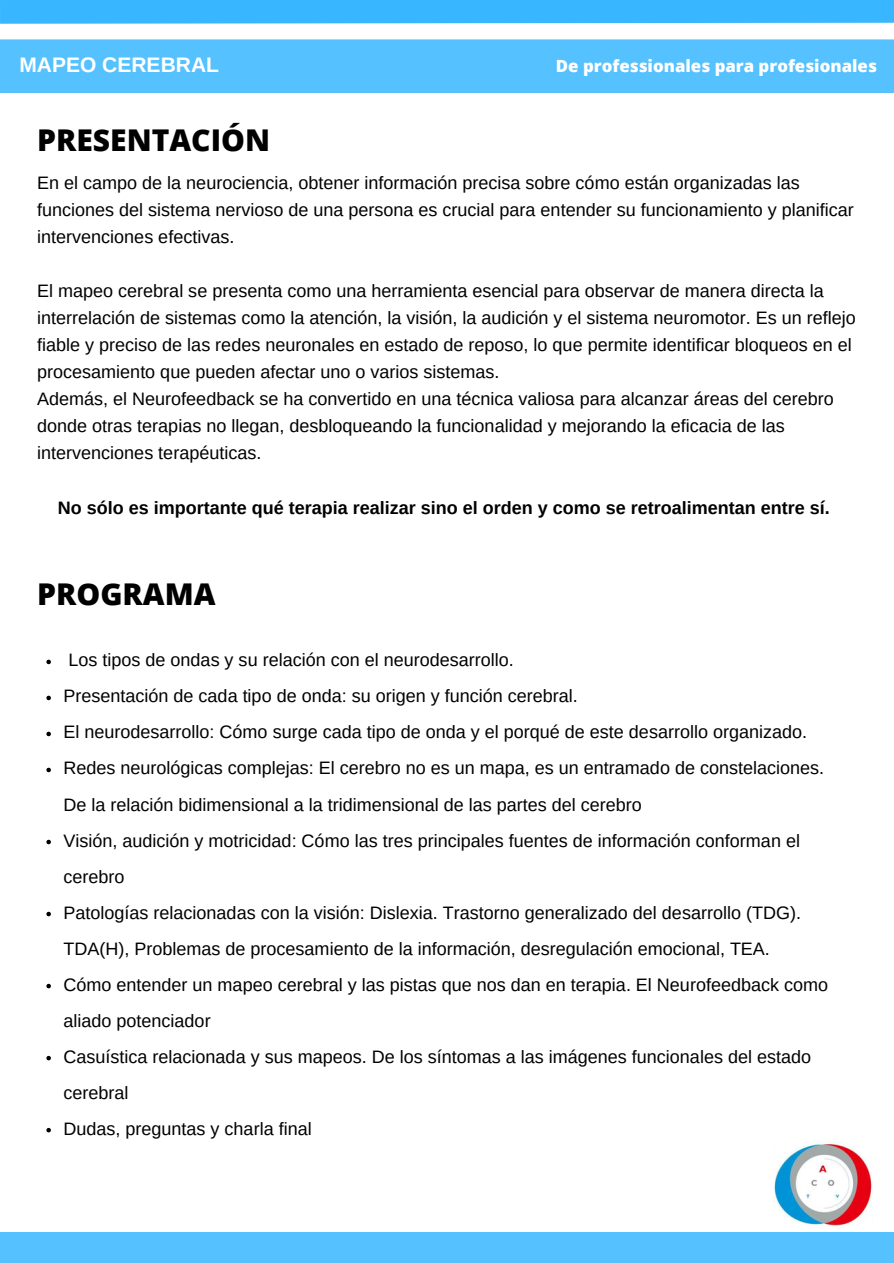
<style>
.page{position:relative;width:894px;height:1264px;background:#fff}
.page>*{position:absolute;margin:0;border:0;box-sizing:border-box;transform-origin:0 0}
.t1{font:800 30px "Open Sans";color:#000}
.t2{font:700 21px "Arimo";color:#fff}
.t3{font:18px/27px "Arimo";color:#000}
.t4{font:700 18px "Arimo";color:#000}
.t5{font:800 16.8px "Open Sans";color:#fff}
</style>
<div class="page">
<div style="left:0;top:48px;width:893px;height:45px;background:#56c1ff"></div>
<svg style="left:0;top:0;width:893px;height:48px"></svg>
<div style="left:0;top:1232px;width:893px;height:31px;background:#56c1ff"></div>
<img style="left:774px;top:1143px;width:98px;height:83px">
<svg style="left:46px;top:659px;width:5px;height:5px"></svg>
<svg style="left:46px;top:695px;width:5px;height:5px"></svg>
<svg style="left:46px;top:731px;width:5px;height:5px"></svg>
<svg style="left:46px;top:767px;width:5px;height:5px"></svg>
<svg style="left:46px;top:839px;width:5px;height:5px"></svg>
<svg style="left:46px;top:911px;width:5px;height:5px"></svg>
<svg style="left:46px;top:983px;width:5px;height:5px"></svg>
<svg style="left:46px;top:1055px;width:5px;height:5px"></svg>
<svg style="left:46px;top:1127px;width:5px;height:5px"></svg>
<p class="t2" style="left:19px;top:53px;width:201px">MAPEO CEREBRAL</p>
<p class="t5" style="left:555px;top:54px;width:322px">De professionales para profesionales</p>
<p class="t1" style="left:37px;top:119px;width:234px">PRESENTACIÓN</p>
<p class="t3" style="left:37px;top:170px;width:818px">En el campo de la neurociencia, obtener información precisa sobre cómo están organizadas las funciones del sistema nervioso de una persona es crucial para entender su funcionamiento y planificar intervenciones efectivas.</p>
<p class="t3" style="left:37px;top:278px;width:819px">El mapeo cerebral se presenta como una herramienta esencial para observar de manera directa la interrelación de sistemas como la atención, la visión, la audición y el sistema neuromotor. Es un reflejo fiable y preciso de las redes neuronales en estado de reposo, lo que permite identificar bloqueos en el procesamiento que pueden afectar uno o varios sistemas.</p>
<p class="t3" style="left:37px;top:386px;width:798px">Además, el Neurofeedback se ha convertido en una técnica valiosa para alcanzar áreas del cerebro donde otras terapias no llegan, desbloqueando la funcionalidad y mejorando la eficacia de las intervenciones terapéuticas.</p>
<p class="t4" style="left:58px;top:497px;width:773px">No sólo es importante qué terapia realizar sino el orden y como se retroalimentan entre sí.</p>
<p class="t1" style="left:37px;top:572px;width:180px">PROGRAMA</p>
<h3 class="t3" style="left:68px;top:646px;width:447px">Los tipos de ondas y su relación con el neurodesarrollo.</h3>
<h1 class="t3" style="left:63px;top:682px;width:515px">Presentación de cada tipo de onda: su origen y función cerebral.</h1>
<p class="t3" style="left:63px;top:718px;width:745px">El neurodesarrollo: Cómo surge cada tipo de onda y el porqué de este desarrollo organizado.</p>
<p class="t3" style="left:63px;top:750px;width:762px;line-height:36px">Redes neurológicas complejas: El cerebro no es un mapa, es un entramado de constelaciones.<br>De la relación bidimensional a la tridimensional de las partes del cerebro</p>
<p class="t3" style="left:63px;top:822px;width:737px;line-height:36px">Visión, audición y motricidad: Cómo las tres principales fuentes de información conforman el cerebro</p>
<h3 class="t3" style="left:63px;top:894px;width:738px;line-height:36px">Patologías relacionadas con la visión: Dislexia. Trastorno generalizado del desarrollo (TDG).<br>TDA(H), Problemas de procesamiento de la información, desregulación emocional, TEA.</h3>
<h1 class="t3" style="left:63px;top:966px;width:765px;line-height:36px">Cómo entender un mapeo cerebral y las pistas que nos dan en terapia. El Neurofeedback como aliado potenciador</h1>
<p class="t3" style="left:63px;top:1038px;width:748px;line-height:36px">Casuística relacionada y sus mapeos. De los síntomas a las imágenes funcionales del estado cerebral</p>
<p class="t3" style="left:63px;top:1114px;width:249px">Dudas, preguntas y charla final</p>
</div>
